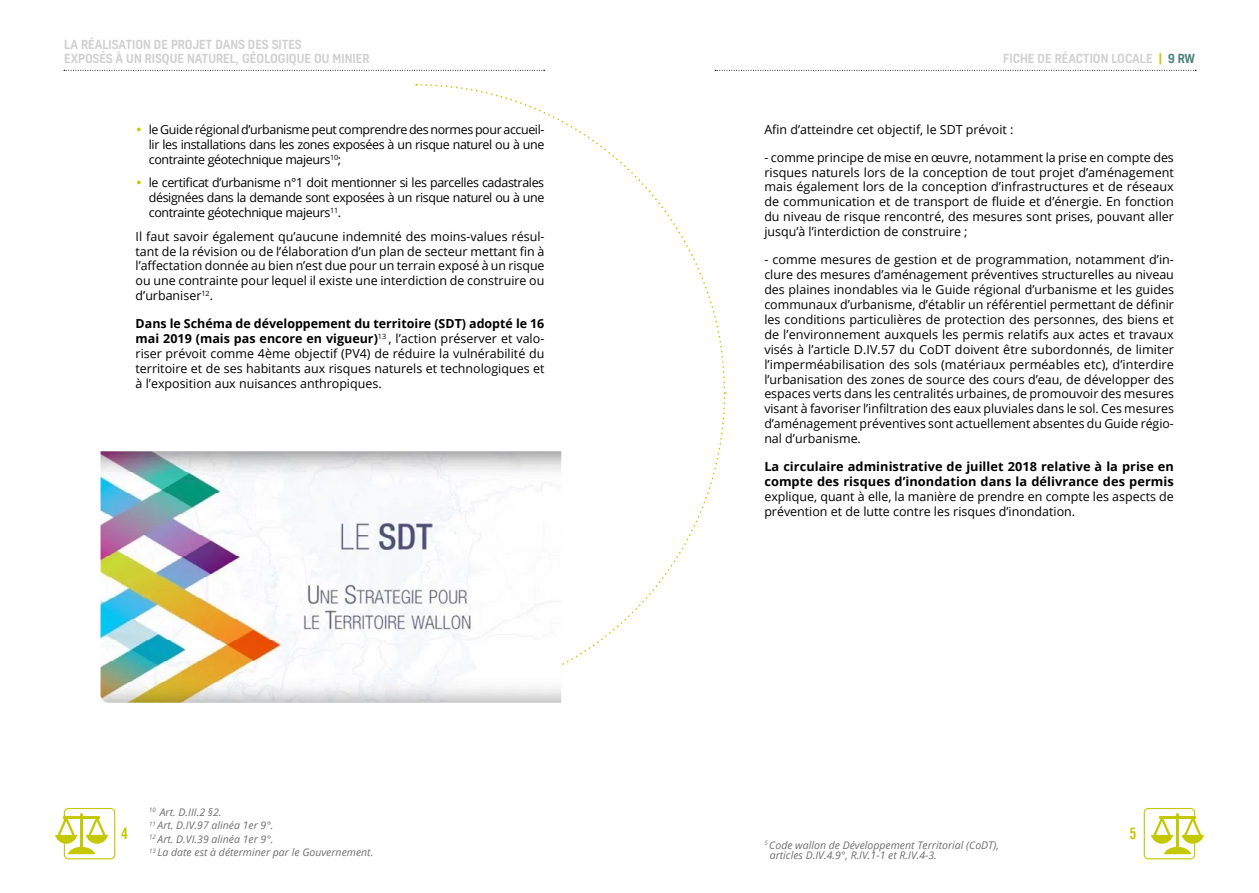
<style>
.page{position:relative;width:1259px;height:893px;background:#fff}
.page>*{position:absolute;margin:0;border:0;box-sizing:border-box;transform-origin:0 0}
.t1{font:15.75px "Trade Gothic Bold Cond Twenty";color:#c4c800}
.t2{font:12.45px/15px "Open Sans";color:#000;text-align:justify}
.t3{font:700 12.45px/15px "Open Sans";letter-spacing:.005em;color:#000}
.t4{font:500 12px/14.4px "Kelson";color:#d0d0d0}
.t5{font:italic 10.5px/13.5px "Open Sans";color:#706f6f}
.s1{font-weight:700}
.s2{color:#c4c800}
.s3{color:#4a8179}
</style>
<div class="page">
<svg style="left:64px;top:70px;width:481px;height:1px"></svg>
<svg style="left:715px;top:70px;width:481px;height:1px"></svg>
<svg style="left:420px;top:84px;width:306px;height:305px"></svg>
<div style="left:64px;top:808px;width:51px;height:51px;border:1px solid #c4c800;border-radius:4px"></div>
<svg style="left:55px;top:813px;width:53px;height:41px"></svg>
<div style="left:1143px;top:808px;width:52px;height:51px;border:1px solid #c4c800;border-radius:4px"></div>
<svg style="left:1151px;top:813px;width:53px;height:41px"></svg>
<img style="left:101px;top:451px;width:460px;height:252px">
<p class="t4" style="left:64px;top:37px;width:307px">LA RÉALISATION DE PROJET DANS DES SITES<br>EXPOSÉS À UN RISQUE NATUREL, GÉOLOGIQUE OU MINIER</p>
<p class="t2" style="left:149px;top:122px;width:397px">le Guide régional d’urbanisme peut comprendre des normes pour accueil&shy;lir les installations dans les zones exposées à un risque naturel ou à une contrainte géotechnique majeurs<sup>10</sup>;</p>
<p class="t2" style="left:149px;top:175px;width:397px">le certificat d’urbanisme n°1 doit mentionner si les parcelles cadastrales désignées dans la demande sont exposées à un risque naturel ou à une contrainte géotechnique majeurs<sup>11</sup>.</p>
<p class="t2" style="left:136px;top:228px;width:410px">Il faut savoir également qu’aucune indemnité des moins-values résul&shy;tant de la révision ou de l’élaboration d’un plan de secteur mettant fin à l’affectation donnée au bien n’est due pour un terrain exposé à un risque ou une contrainte pour lequel il existe une interdiction de construire ou d’urbaniser<sup>12</sup>.</p>
<p class="t2" style="left:136px;top:316px;width:410px"><span class="s1">Dans le Schéma de développement du territoire (SDT) adopté le 16 mai 2019 (mais pas encore en vigueur)</span><sup>13</sup> , l’action préserver et valo&shy;riser prévoit comme 4ème objectif (PV4) de réduire la vulnérabilité du territoire et de ses habitants aux risques naturels et technologiques et à l’exposition aux nuisances anthropiques.</p>
<p class="t4" style="left:1003px;top:51px;width:193px">FICHE DE RÉACTION LOCALE <span class="s2">|</span> <span class="s3">9 RW</span></p>
<p class="t2" style="left:764px;top:122px;width:251px">Afin d’atteindre cet objectif, le SDT prévoit :</p>
<p class="t2" style="left:764px;top:149px;width:411px">- comme principe de mise en œuvre, notamment la prise en compte des risques naturels lors de la conception de tout projet d’aménagement mais également lors de la conception d’infrastructures et de réseaux de communication et de transport de fluide et d’énergie. En fonction du niveau de risque rencontré, des mesures sont prises, pouvant aller jusqu’à l’interdiction de construire ;</p>
<p class="t2" style="left:764px;top:252px;width:411px">- comme mesures de gestion et de programmation, notamment d’in&shy;clure des mesures d’aménagement préventives structurelles au niveau des plaines inondables via le Guide régional d’urbanisme et les guides communaux d’urbanisme, d’établir un référentiel permettant de définir les conditions particulières de protection des personnes, des biens et de l’environnement auxquels les permis relatifs aux actes et travaux visés à l’article D.IV.57 du CoDT doivent être subordonnés, de limiter l’imperméabilisation des sols (matériaux perméables etc), d’interdire l’urbanisation des zones de source des cours d’eau, de développer des espaces verts dans les centralités urbaines, de promouvoir des mesures visant à favoriser l’infiltration des eaux pluviales dans le sol. Ces mesures d’aménagement préventives sont actuellement absentes du Guide régio&shy;nal d’urbanisme.</p>
<p class="t3" style="left:764px;top:459px;width:411px">La circulaire administrative de juillet 2018 relative à la prise en compte des risques d’inondation dans la délivrance des permis</p>
<p class="t2" style="left:764px;top:489px;width:411px">explique, quant à elle, la manière de prendre en compte les aspects de prévention et de lutte contre les risques d’inondation.</p>
<p class="t5" style="left:149px;top:805px;width:226px"><sup>10</sup> Art. D.III.2 §2.<br><sup>11</sup> Art. D.IV.97 alinéa 1er 9°.<br><sup>12</sup> Art. D.VI.39 alinéa 1er 9°.<br><sup>13</sup> La date est à déterminer par le Gouvernement.</p>
<p class="t1" style="left:121px;top:824px;width:8px">4</p>
<p class="t1" style="left:1129px;top:824px;width:8px">5</p>
<p class="t5" style="left:770px;top:839px;width:231px;line-height:10.5px;text-indent:-5px"><sup>5</sup> Code wallon de Développement Territorial (CoDT), articles D.IV.4.9°, R.IV.1-1 et R.IV.4-3.</p>
</div>
